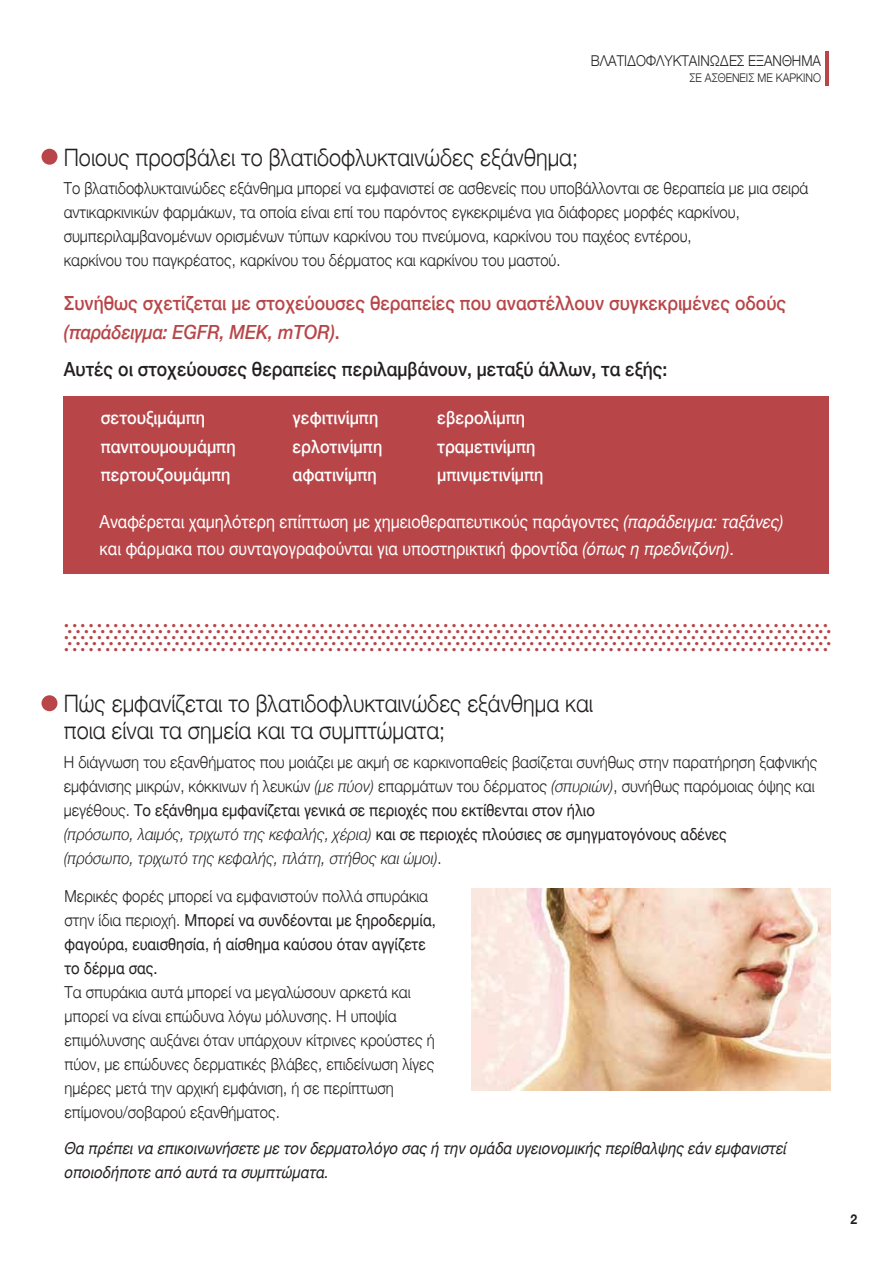
<style>
.page{position:relative;width:893px;height:1263px;background:#fff}
.page>*{position:absolute;margin:0;border:0;box-sizing:border-box;transform-origin:0 0}
.t1{font:300 24px/27px "Helvetica Neue";color:#231f20;scale:.9 1}
.t2{font:500 19.5px/28.5px "Helvetica Neue";color:#b84548;scale:.9 1}
.t3{font:500 19.5px "Helvetica Neue";color:#231f20;scale:.9 1}
.t4{font:18px/27px "Helvetica Neue";color:#fff;scale:.9 1}
.t5{font:500 18px/28.5px "Helvetica Neue";color:#fff;scale:.9 1}
.t6{font:300 16.5px/24px "Helvetica Neue";color:#231f20;scale:.9 1}
.t7{font:16.5px/24px "Helvetica Neue";color:#231f20;scale:.9 1}
.t8{font:italic 16.5px/24px "Helvetica Neue";color:#231f20;scale:.9 1}
.t9{font:15px "Helvetica Neue";color:#b84548}
.t10{font:300 14.85px "Helvetica Neue";color:#231f20;scale:.9 1}
.t11{font:700 13.5px "Helvetica Neue";color:#231f20;scale:.9 1}
.t12{font:300 12px "Helvetica Neue";color:#231f20;scale:.9 1}
.s1{font-style:italic}
.s2{font-weight:400}
.s3{font-weight:300}
</style>
<div class="page">
<hr style="left:826px;top:51px;width:3px;height:35px;background:#b84548">
<div style="left:42px;top:149px;width:15px;height:16px;background:#b84548;border-radius:50%"></div>
<div style="left:42px;top:695px;width:15px;height:16px;background:#b84548;border-radius:50%"></div>
<div style="left:64px;top:397px;width:765px;height:177px;background:#b84548"></div>
<img style="left:471px;top:889px;width:359px;height:202px">
<p class="t10" style="left:591px;top:49px;width:257px">ΒΛΑΤΙΔΟΦΛΥΚΤΑΙΝΩΔΕΣ ΕΞΑΝΘΗΜΑ</p>
<p class="t12" style="left:689px;top:68px;width:148px">ΣΕ ΑΣΘΕΝΕΙΣ ΜΕ ΚΑΡΚΙΝΟ</p>
<h1 class="t1" style="left:64px;top:142px;width:573px">Ποιους προσβάλει το βλατιδοφλυκταινώδες εξάνθημα;</h1>
<p class="t6" style="left:64px;top:175px;width:829px">Το βλατιδοφλυκταινώδες εξάνθημα μπορεί να εμφανιστεί σε ασθενείς που υποβάλλονται σε θεραπεία με μια σειρά αντικαρκινικών φαρμάκων, τα οποία είναι επί του παρόντος εγκεκριμένα για διάφορες μορφές καρκίνου, συμπεριλαμβανομένων ορισμένων τύπων καρκίνου του πνεύμονα, καρκίνου του παχέος εντέρου,<br>καρκίνου του παγκρέατος, καρκίνου του δέρματος και καρκίνου του μαστού.</p>
<p class="t2" style="left:64px;top:288px;width:804px">Συνήθως σχετίζεται με στοχεύουσες θεραπείες που αναστέλλουν συγκεκριμένες οδούς <span class="s1">(παράδειγμα: EGFR, MEK, mTOR)</span>.</p>
<p class="t3" style="left:64px;top:354px;width:672px">Αυτές οι στοχεύουσες θεραπείες περιλαμβάνουν, μεταξύ άλλων, τα εξής:</p>
<p class="t5" style="left:101px;top:402px;width:151px">σετουξιμάμπη πανιτουμουμάμπη περτουζουμάμπη</p>
<p class="t5" style="left:437px;top:402px;width:120px">εβερολίμπη τραμετινίμπη μπινιμετινίμπη</p>
<p class="t5" style="left:292px;top:402px;width:101px">γεφιτινίμπη ερλοτινίμπη αφατινίμπη</p>
<p class="t4" style="left:100px;top:509px;width:761px">Αναφέρεται χαμηλότερη επίπτωση με χημειοθεραπευτικούς παράγοντες <span class="s1">(παράδειγμα: ταξάνες) </span>και φάρμακα που συνταγογραφούνται για υποστηρικτική φροντίδα <span class="s1">(όπως η πρεδνιζόνη)</span>.</p>
<p class="t9" style="left:64px;top:614px;width:766px">•••••••••••••••••••••••••••••••••••••••••••••••••••••••••••••••••••••••••••••••••••••••••••••</p>
<p class="t9" style="left:67px;top:620px;width:766px">•••••••••••••••••••••••••••••••••••••••••••••••••••••••••••••••••••••••••••••••••••••••••••••</p>
<p class="t9" style="left:64px;top:626px;width:766px">•••••••••••••••••••••••••••••••••••••••••••••••••••••••••••••••••••••••••••••••••••••••••••••</p>
<p class="t9" style="left:67px;top:632px;width:766px">•••••••••••••••••••••••••••••••••••••••••••••••••••••••••••••••••••••••••••••••••••••••••••••</p>
<p class="t9" style="left:64px;top:638px;width:766px">•••••••••••••••••••••••••••••••••••••••••••••••••••••••••••••••••••••••••••••••••••••••••••••</p>
<h1 class="t1" style="left:64px;top:688px;width:589px">Πώς εμφανίζεται το βλατιδοφλυκταινώδες εξάνθημα και ποια είναι τα σημεία και τα συμπτώματα;</h1>
<p class="t6" style="left:64px;top:749px;width:839px">Η διάγνωση του εξανθήματος που μοιάζει με ακμή σε καρκινοπαθείς βασίζεται συνήθως στην παρατήρηση ξαφνικής εμφάνισης μικρών, κόκκινων ή λευκών <span class="s1">(με πύον)</span> επαρμάτων του δέρματος <span class="s1">(σπυριών)</span>, συνήθως παρόμοιας όψης και μεγέθους. <span class="s2">Το εξάνθημα εμφανίζεται γενικά σε περιοχές που εκτίθενται στον ήλιο<br></span><span class="s1">(πρόσωπο, λαιμός, τριχωτό της κεφαλής, χέρια)</span> <span class="s2">και σε περιοχές πλούσιες σε σμηγματογόνους αδένες<br></span><span class="s1">(πρόσωπο, τριχωτό της κεφαλής, πλάτη, στήθος και ώμοι)</span>.</p>
<p class="t7" style="left:64px;top:885px;width:414px"><span class="s3">Μερικές φορές μπορεί να εμφανιστούν πολλά σπυράκια στην ίδια περιοχή.</span> Μπορεί να συνδέονται με ξηροδερμία, φαγούρα, ευαισθησία, ή αίσθημα καύσου όταν αγγίζετε το δέρμα σας.</p>
<p class="t6" style="left:64px;top:979px;width:413px">Τα σπυράκια αυτά μπορεί να μεγαλώσουν αρκετά και μπορεί να είναι επώδυνα λόγω μόλυνσης. Η υποψία επιμόλυνσης αυξάνει όταν υπάρχουν κίτρινες κρούστες ή πύον, με επώδυνες δερματικές βλάβες, επιδείνωση λίγες ημέρες μετά την αρχική εμφάνιση, ή σε περίπτωση επίμονου/σοβαρού εξανθήματος.</p>
<p class="t8" style="left:64px;top:1137px;width:804px">Θα πρέπει να επικοινωνήσετε με τον δερματολόγο σας ή την ομάδα υγειονομικής περίθαλψης εάν εμφανιστεί οποιοδήποτε από αυτά τα συμπτώματα.</p>
<p class="t11" style="left:850px;top:1208px;width:9px">2</p>
</div>
